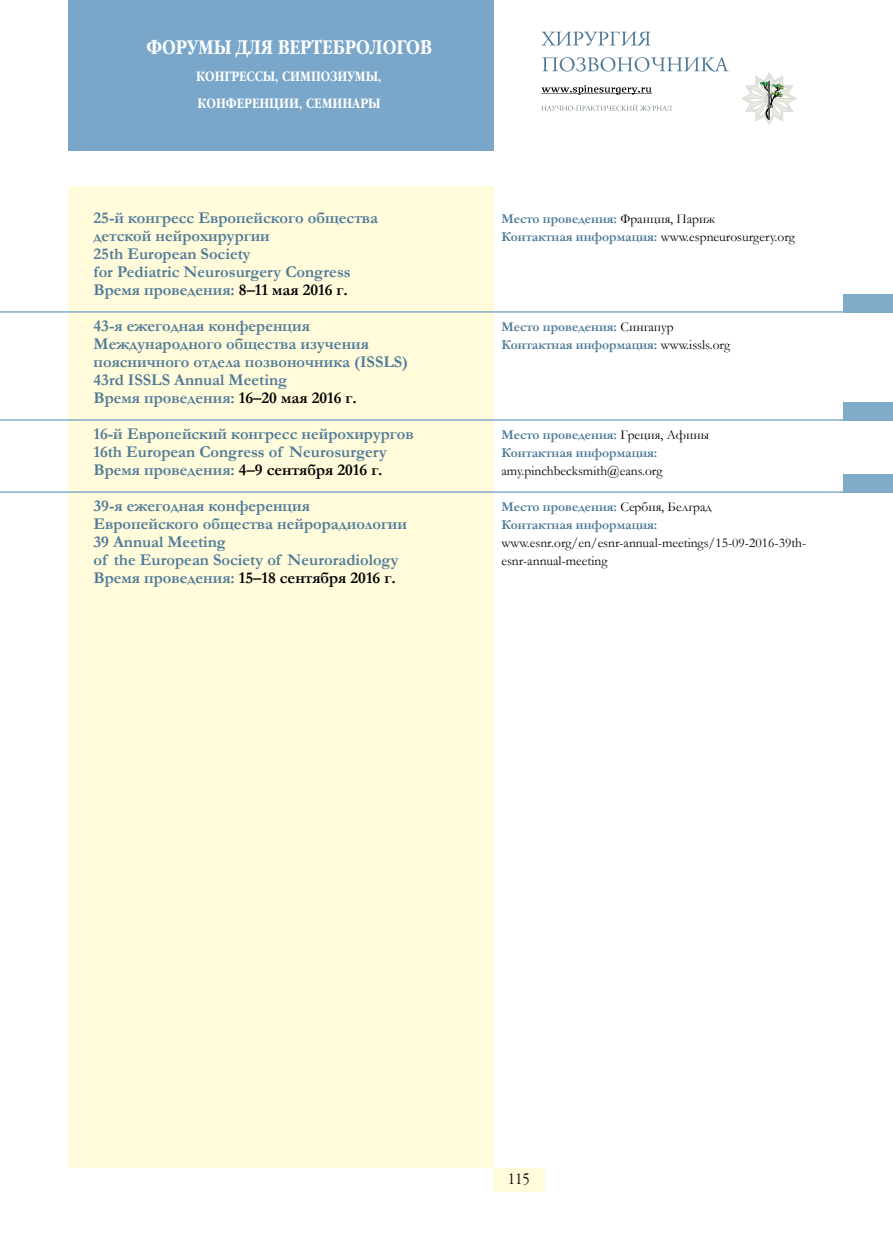
<style>
.page{position:relative;width:893px;height:1234px;background:#fff}
.page>*{position:absolute;margin:0;border:0;box-sizing:border-box;transform-origin:0 0}
.t1{font:700 19.5px "Garamond Narrow C";color:#fff}
.t2{font:700 16.5px/18px "Garamond";color:#4e7a98}
.t3{font:300 15px "Garamond Narrow C";color:#000}
.t4{font:700 13.5px/18px "Garamond";color:#4e7a98}
.t5{font:13.5px/18px "Garamond";color:#000}
.t6{font:700 13.5px/27px "Garamond Narrow C";color:#fff}
.s1{color:#000}
.s2{font-weight:400;color:#000}
</style>
<div class="page">
<div style="left:493px;top:1167px;width:51px;height:24px;background:#fffbdb"></div>
<div style="left:68px;top:186px;width:425px;height:981px;background:#fffbdb"></div>
<svg style="left:742px;top:72px;width:55px;height:53px"></svg>
<svg style="left:541px;top:32px;width:188px;height:40px"></svg>
<svg style="left:541px;top:104px;width:131px;height:7px"></svg>
<svg style="left:541px;top:85px;width:111px;height:10px"></svg>
<div style="left:68px;top:0;width:425px;height:150px;background:#7aa7c9"></div>
<hr style="left:0;top:419px;width:893px;height:1px;background:#81acc9">
<div style="left:843px;top:402px;width:50px;height:18px;background:#81acc9"></div>
<hr style="left:0;top:491px;width:893px;height:1px;background:#81acc9">
<div style="left:843px;top:474px;width:50px;height:18px;background:#81acc9"></div>
<hr style="left:0;top:311px;width:893px;height:1px;background:#81acc9">
<div style="left:843px;top:294px;width:50px;height:18px;background:#81acc9"></div>
<p class="t1" style="left:146px;top:36px;width:287px">ФОРУМЫ ДЛЯ ВЕРТЕБРОЛОГОВ</p>
<p class="t6" style="left:196px;top:63px;width:187px">КОНГРЕССЫ, СИМПОЗИУМЫ,<br>КОНФЕРЕНЦИИ, СЕМИНАРЫ</p>
<p class="t2" style="left:94px;top:208px;width:286px">25-й конгресс Европейского общества детской нейрохирургии<br>25th European Society<br>for Pediatric Neurosurgery Congress<br>Время проведения: <span class="s1">8–11 мая 2016 г.</span></p>
<p class="t4" style="left:501px;top:209px;width:295px">Место проведения: <span class="s2">Франция, Париж<br></span>Контактная информация: <span class="s2">www.espneurosurgery.org</span></p>
<p class="t2" style="left:94px;top:316px;width:316px">43-я ежегодная конференция Международного общества изучения поясничного отдела позвоночника (ISSLS)<br>43rd ISSLS Annual Meeting<br>Время проведения: <span class="s1">16–20 мая 2016 г.</span></p>
<p class="t4" style="left:501px;top:317px;width:230px">Место проведения: <span class="s2">Сингапур<br></span>Контактная информация: <span class="s2">www.issls.org</span></p>
<p class="t2" style="left:94px;top:424px;width:322px">16-й Европейский конгресс нейрохирургов<br>16th European Congress of Neurosurgery<br>Время проведения: <span class="s1">4–9 сентября 2016 г.</span></p>
<p class="t4" style="left:501px;top:425px;width:209px">Место проведения: <span class="s2">Греция, Афины<br></span>Контактная информация:</p>
<p class="t5" style="left:501px;top:461px;width:163px">amy.pinchbecksmith@eans.org</p>
<p class="t2" style="left:94px;top:496px;width:315px">39-я ежегодная конференция Европейского общества нейрорадиологии 39 Annual Meeting<br>of the European Society of Neuroradiology Время проведения: <span class="s1">15–18 сентября 2016 г.</span></p>
<p class="t4" style="left:501px;top:497px;width:212px">Место проведения: <span class="s2">Сербия, Белград<br></span>Контактная информация:</p>
<p class="t5" style="left:501px;top:533px;width:307px">www.esnr.org/en/esnr-annual-meetings/15-09-2016-39th&shy;esnr-annual-meeting</p>
<p class="t3" style="left:508px;top:1170px;width:23px">115</p>
</div>
